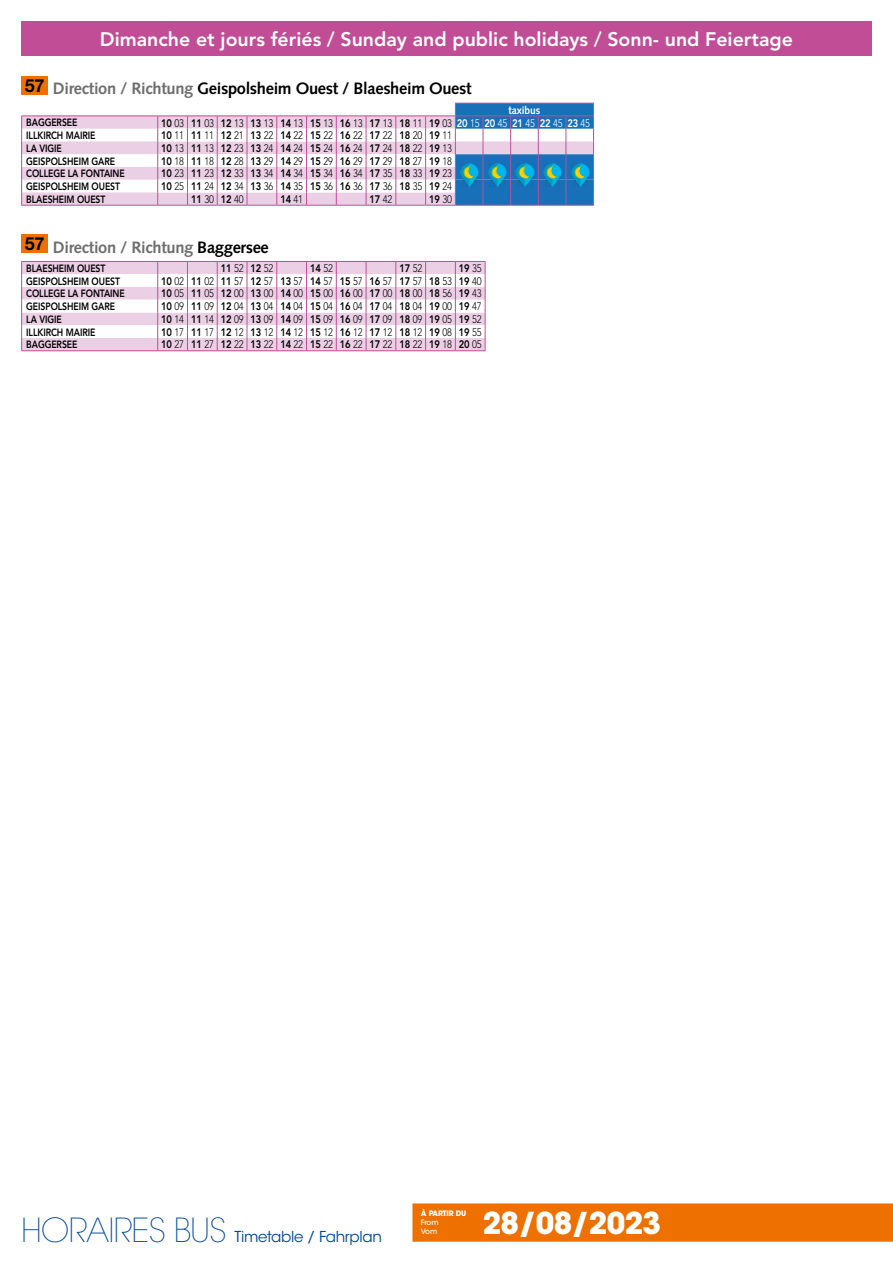
<style>
.page{position:relative;width:893px;height:1263px;background:#fff}
.page>*{position:absolute;margin:0;border:0;box-sizing:border-box;transform-origin:0 0}
.t1{font:700 30px "ITC Avant Garde Std";letter-spacing:-.02em;color:#fff}
.t2{font:800 19.5px "Avenir LT Std";color:#fff}
.t3{font:700 16.5px "Syntax LT Std";letter-spacing:-.02em;color:#000}
.t4{font:700 16.5px "Syntax LT Std";letter-spacing:-.02em;color:#6e6e6e}
.t5{font:15px "ITC Avant Garde Std";letter-spacing:-.02em;color:#004699}
.t6{font:700 10.95px "Syntax LT Std";letter-spacing:-.01em;color:#fff;scale:.94 1}
.t7{font:800 10.8px "Avenir LT Std";letter-spacing:-.02em;color:#000;scale:.86 1}
.t8{font:800 10.5px "Avenir LT Std";letter-spacing:-.01em;color:#000;scale:.83 1}
.t9{font:700 7.5px "ITC Avant Garde Std";letter-spacing:-.02em;color:#fff}
.t10{font:500 7.5px/9px "ITC Avant Garde Std";letter-spacing:-.02em;color:#fff}
.s1{color:#6e6e6e}
.s2{font-weight:300}
.s3{color:#fff}
.s4{font-weight:300;color:#fff}
.s5{color:#000}
.s6{font-weight:200;font-size:33px}
</style>
<div class="page">
<div style="left:412px;top:1203px;width:481px;height:39px;background:#ee7100"></div>
<div style="left:21px;top:21px;width:851px;height:34px;background:#c24d97"></div>
<div style="left:21px;top:76px;width:27px;height:18px;background:#ee7100"></div>
<svg style="left:22px;top:117px;width:135px;height:88px;fill:#ebcfe5"></svg>
<hr style="left:21px;top:116px;width:137px;height:1px;background:#c24d97">
<svg style="left:21px;top:116px;width:1px;height:89px"></svg>
<hr style="left:21px;top:205px;width:137px;height:1px;background:#c24d97">
<svg style="left:157px;top:103px;width:437px;height:103px"></svg>
<div style="left:21px;top:235px;width:27px;height:18px;background:#ee7100"></div>
<svg style="left:21px;top:261px;width:465px;height:90px"></svg>
<hr style="left:455px;top:350px;width:30px;height:1px;background:#c24d97">
<img style="left:461px;top:163px;width:18px;height:24px">
<img style="left:488px;top:163px;width:18px;height:24px">
<img style="left:516px;top:163px;width:18px;height:24px">
<img style="left:543px;top:163px;width:19px;height:24px">
<img style="left:571px;top:163px;width:18px;height:24px">
<h2 class="t2" style="left:100px;top:27px;width:694px">Dimanche et jours fériés / Sunday and public holidays / Sonn- und Feiertage</h2>
<h3 class="t3" style="left:25px;top:79px;width:448px"><sup>57</sup> <span class="s1">Direction / Richtung</span> Geispolsheim Ouest / Blaesheim Ouest</h3>
<p class="t6" style="left:508px;top:104px;width:35px">taxibus</p>
<p class="t8" style="left:26px;top:117px;width:63px">BAGGERSEE</p>
<p class="t7" style="left:161px;top:116px;width:500px">10 <span class="s2">03</span> 11 <span class="s2">03</span> 12 <span class="s2">13</span> 13 <span class="s2">13</span> 14 <span class="s2">13</span> 15 <span class="s2">13</span> 16 <span class="s2">13</span> 17 <span class="s2">13</span> 18 <span class="s2">11</span> 19 <span class="s2">03</span> <span class="s3">20</span> <span class="s4">15</span> <span class="s3">20</span> <span class="s4">45</span> <span class="s3">21</span> <span class="s4">45</span> <span class="s3">22</span> <span class="s4">45</span> <span class="s3">23</span> <span class="s4">45</span></p>
<p class="t8" style="left:26px;top:129px;width:85px">ILLKIRCH MAIRIE</p>
<p class="t7" style="left:161px;top:129px;width:339px">10 <span class="s2">11</span> 11 <span class="s2">11</span> 12 <span class="s2">21</span> 13 <span class="s2">22</span> 14 <span class="s2">22</span> 15 <span class="s2">22</span> 16 <span class="s2">22</span> 17 <span class="s2">22</span> 18 <span class="s2">20</span> 19 <span class="s2">11</span></p>
<p class="t8" style="left:26px;top:142px;width:44px">LA VIGIE</p>
<p class="t7" style="left:161px;top:142px;width:339px">10 <span class="s2">13</span> 11 <span class="s2">13</span> 12 <span class="s2">23</span> 13 <span class="s2">24</span> 14 <span class="s2">24</span> 15 <span class="s2">24</span> 16 <span class="s2">24</span> 17 <span class="s2">24</span> 18 <span class="s2">22</span> 19 <span class="s2">13</span></p>
<p class="t8" style="left:26px;top:155px;width:109px">GEISPOLSHEIM GARE</p>
<p class="t7" style="left:161px;top:154px;width:339px">10 <span class="s2">18</span> 11 <span class="s2">18</span> 12 <span class="s2">28</span> 13 <span class="s2">29</span> 14 <span class="s2">29</span> 15 <span class="s2">29</span> 16 <span class="s2">29</span> 17 <span class="s2">29</span> 18 <span class="s2">27</span> 19 <span class="s2">18</span></p>
<p class="t8" style="left:26px;top:167px;width:120px">COLLEGE LA FONTAINE</p>
<p class="t7" style="left:161px;top:167px;width:339px">10 <span class="s2">23</span> 11 <span class="s2">23</span> 12 <span class="s2">33</span> 13 <span class="s2">34</span> 14 <span class="s2">34</span> 15 <span class="s2">34</span> 16 <span class="s2">34</span> 17 <span class="s2">35</span> 18 <span class="s2">33</span> 19 <span class="s2">23</span></p>
<p class="t8" style="left:26px;top:180px;width:115px">GEISPOLSHEIM OUEST</p>
<p class="t7" style="left:161px;top:180px;width:339px">10 <span class="s2">25</span> 11 <span class="s2">24</span> 12 <span class="s2">34</span> 13 <span class="s2">36</span> 14 <span class="s2">35</span> 15 <span class="s2">36</span> 16 <span class="s2">36</span> 17 <span class="s2">36</span> 18 <span class="s2">35</span> 19 <span class="s2">24</span></p>
<p class="t8" style="left:26px;top:193px;width:97px">BLAESHEIM OUEST</p>
<p class="t7" style="left:191px;top:193px;width:63px">11 <span class="s2">30</span> 12 <span class="s2">40</span></p>
<p class="t7" style="left:280px;top:193px;width:28px">14 <span class="s2">41</span></p>
<p class="t7" style="left:370px;top:193px;width:28px">17 <span class="s2">42</span></p>
<p class="t7" style="left:429px;top:193px;width:28px">19 <span class="s2">30</span></p>
<h3 class="t4" style="left:25px;top:237px;width:246px"><sup>57</sup> Direction / Richtung <span class="s5">Baggersee</span></h3>
<p class="t8" style="left:26px;top:262px;width:97px">BLAESHEIM OUEST</p>
<p class="t7" style="left:221px;top:262px;width:63px">11 <span class="s2">52</span> 12 <span class="s2">52</span></p>
<p class="t7" style="left:310px;top:262px;width:28px">14 <span class="s2">52</span></p>
<p class="t7" style="left:399px;top:262px;width:28px">17 <span class="s2">52</span></p>
<p class="t7" style="left:459px;top:262px;width:28px">19 <span class="s2">35</span></p>
<p class="t8" style="left:26px;top:275px;width:115px">GEISPOLSHEIM OUEST</p>
<p class="t7" style="left:161px;top:275px;width:374px">10 <span class="s2">02</span> 11 <span class="s2">02</span> 11 <span class="s2">57</span> 12 <span class="s2">57</span> 13 <span class="s2">57</span> 14 <span class="s2">57</span> 15 <span class="s2">57</span> 16 <span class="s2">57</span> 17 <span class="s2">57</span> 18 <span class="s2">53</span> 19 <span class="s2">40</span></p>
<p class="t8" style="left:26px;top:287px;width:120px">COLLEGE LA FONTAINE</p>
<p class="t7" style="left:161px;top:287px;width:374px">10 <span class="s2">05</span> 11 <span class="s2">05</span> 12 <span class="s2">00</span> 13 <span class="s2">00</span> 14 <span class="s2">00</span> 15 <span class="s2">00</span> 16 <span class="s2">00</span> 17 <span class="s2">00</span> 18 <span class="s2">00</span> 18 <span class="s2">56</span> 19 <span class="s2">43</span></p>
<p class="t8" style="left:26px;top:300px;width:109px">GEISPOLSHEIM GARE</p>
<p class="t7" style="left:161px;top:300px;width:374px">10 <span class="s2">09</span> 11 <span class="s2">09</span> 12 <span class="s2">04</span> 13 <span class="s2">04</span> 14 <span class="s2">04</span> 15 <span class="s2">04</span> 16 <span class="s2">04</span> 17 <span class="s2">04</span> 18 <span class="s2">04</span> 19 <span class="s2">00</span> 19 <span class="s2">47</span></p>
<p class="t8" style="left:26px;top:313px;width:44px">LA VIGIE</p>
<p class="t7" style="left:161px;top:313px;width:374px">10 <span class="s2">14</span> 11 <span class="s2">14</span> 12 <span class="s2">09</span> 13 <span class="s2">09</span> 14 <span class="s2">09</span> 15 <span class="s2">09</span> 16 <span class="s2">09</span> 17 <span class="s2">09</span> 18 <span class="s2">09</span> 19 <span class="s2">05</span> 19 <span class="s2">52</span></p>
<p class="t8" style="left:26px;top:326px;width:85px">ILLKIRCH MAIRIE</p>
<p class="t7" style="left:161px;top:326px;width:374px">10 <span class="s2">17</span> 11 <span class="s2">17</span> 12 <span class="s2">12</span> 13 <span class="s2">12</span> 14 <span class="s2">12</span> 15 <span class="s2">12</span> 16 <span class="s2">12</span> 17 <span class="s2">12</span> 18 <span class="s2">12</span> 19 <span class="s2">08</span> 19 <span class="s2">55</span></p>
<p class="t8" style="left:26px;top:338px;width:63px">BAGGERSEE</p>
<p class="t7" style="left:161px;top:338px;width:374px">10 <span class="s2">27</span> 11 <span class="s2">27</span> 12 <span class="s2">22</span> 13 <span class="s2">22</span> 14 <span class="s2">22</span> 15 <span class="s2">22</span> 16 <span class="s2">22</span> 17 <span class="s2">22</span> 18 <span class="s2">22</span> 19 <span class="s2">18</span> 20 <span class="s2">05</span></p>
<h3 class="t5" style="left:21px;top:1227px;width:362px"><span class="s6">HORAIRES BUS</span> Timetable / Fahrplan</h3>
<p class="t9" style="left:421px;top:1209px;width:47px">À PARTIR DU</p>
<p class="t10" style="left:421px;top:1218px;width:19px">From<br>Vom</p>
<h1 class="t1" style="left:483px;top:1203px;width:180px">28/08/2023</h1>
</div>
